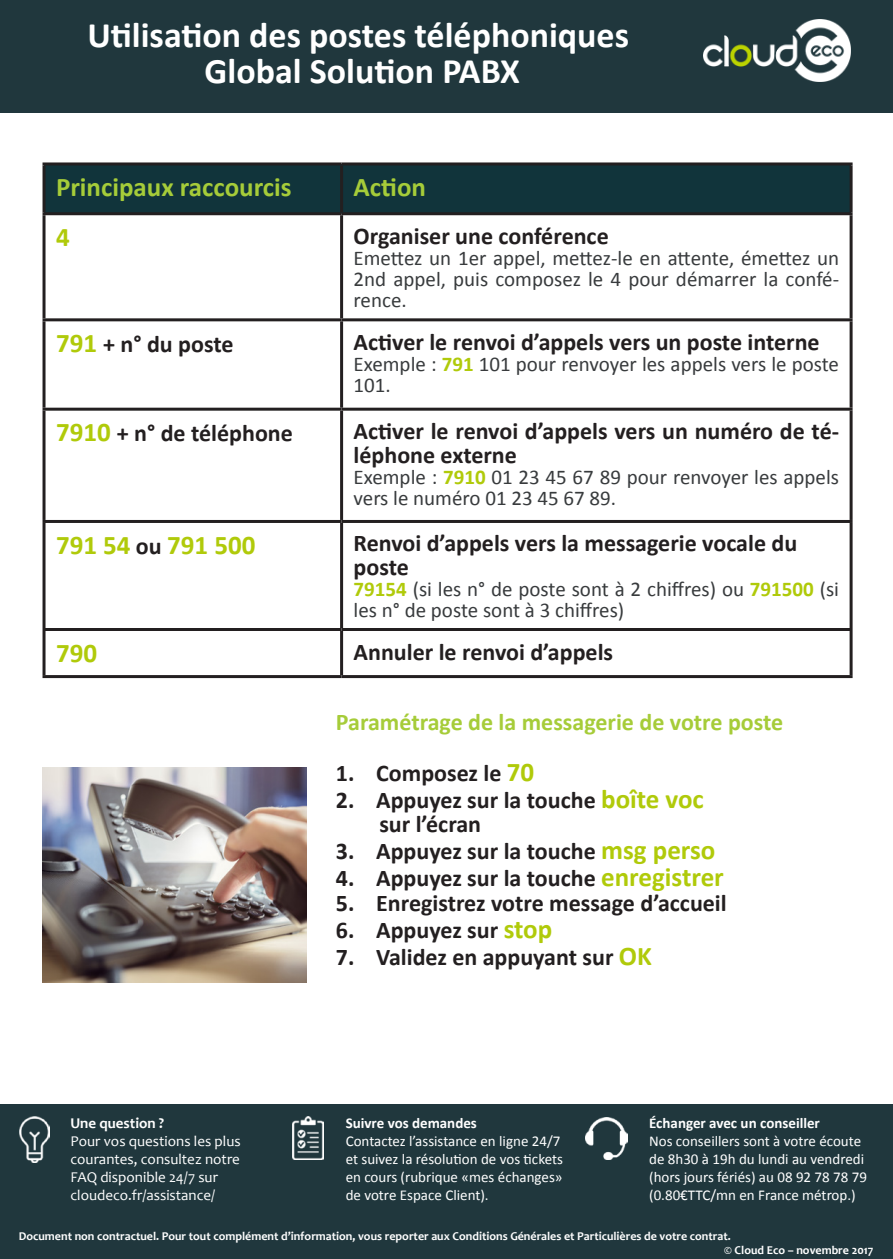
<style>
.page{position:relative;width:893px;height:1259px;background:#fff}
.page>*{position:absolute;margin:0;border:0;box-sizing:border-box;transform-origin:0 0}
.t1{font:700 36px "Calibri";color:#fff}
.t2{font:700 27px "Calibri";color:#a6cc39}
.t3{font:700 27px "Calibri";color:#b0ca0a}
.t4{font:700 24px/24px "Calibri";color:#231f20}
.t5{font:700 24px "Calibri";color:#a6cc39}
.t6{font:21px/21px "Calibri";color:#383b3d}
.t7{font:15px "Calibri";color:#fff}
.t8{font:15px "Candara";color:#fff}
.t9{font:700 15px "Calibri";color:#fff}
.t10{font:700 15px "Candara";color:#fff}
.t11{font:700 12px "Candara";color:#fff}
.s1{font-size:27px;color:#b0ca0a}
.s2{font-weight:700;color:#b0ca0a}
.s3{font-size:24px;color:#231f20}
</style>
<div class="page">
<div style="left:0;top:0;width:893px;height:113px;background:#20373d"></div>
<img style="left:704px;top:20px;width:146px;height:61px">
<div style="left:46px;top:165px;width:804px;height:47px;background:#11343b"></div>
<hr style="left:43px;top:162px;width:299px;height:3px;background:#231f20">
<hr style="left:43px;top:165px;width:3px;height:47px;background:#231f20">
<hr style="left:342px;top:162px;width:511px;height:3px;background:#231f20">
<hr style="left:340px;top:165px;width:3px;height:47px;background:#231f20">
<hr style="left:850px;top:165px;width:3px;height:47px;background:#231f20">
<hr style="left:43px;top:212px;width:299px;height:3px;background:#231f20">
<hr style="left:43px;top:215px;width:3px;height:103px;background:#231f20">
<hr style="left:342px;top:212px;width:511px;height:3px;background:#231f20">
<hr style="left:340px;top:215px;width:3px;height:103px;background:#231f20">
<hr style="left:850px;top:215px;width:3px;height:103px;background:#231f20">
<hr style="left:43px;top:318px;width:299px;height:3px;background:#231f20">
<hr style="left:43px;top:321px;width:3px;height:87px;background:#231f20">
<hr style="left:342px;top:318px;width:511px;height:3px;background:#231f20">
<hr style="left:340px;top:321px;width:3px;height:87px;background:#231f20">
<hr style="left:850px;top:321px;width:3px;height:87px;background:#231f20">
<hr style="left:43px;top:408px;width:299px;height:3px;background:#231f20">
<hr style="left:43px;top:411px;width:3px;height:109px;background:#231f20">
<hr style="left:342px;top:408px;width:511px;height:3px;background:#231f20">
<hr style="left:340px;top:411px;width:3px;height:109px;background:#231f20">
<hr style="left:850px;top:411px;width:3px;height:109px;background:#231f20">
<hr style="left:43px;top:520px;width:299px;height:3px;background:#231f20">
<hr style="left:43px;top:523px;width:3px;height:105px;background:#231f20">
<hr style="left:342px;top:520px;width:511px;height:3px;background:#231f20">
<hr style="left:340px;top:523px;width:3px;height:105px;background:#231f20">
<hr style="left:850px;top:523px;width:3px;height:105px;background:#231f20">
<hr style="left:43px;top:628px;width:299px;height:3px;background:#231f20">
<hr style="left:43px;top:631px;width:3px;height:44px;background:#231f20">
<hr style="left:342px;top:628px;width:511px;height:3px;background:#231f20">
<hr style="left:340px;top:631px;width:3px;height:44px;background:#231f20">
<hr style="left:850px;top:631px;width:3px;height:44px;background:#231f20">
<hr style="left:43px;top:675px;width:299px;height:3px;background:#231f20">
<hr style="left:342px;top:675px;width:511px;height:3px;background:#231f20">
<div style="left:0;top:1104px;width:893px;height:155px;background:#20373d"></div>
<img style="left:19px;top:1117px;width:30px;height:45px">
<img style="left:293px;top:1117px;width:31px;height:42px">
<img style="left:586px;top:1117px;width:42px;height:43px">
<img style="left:43px;top:767px;width:263px;height:215px">
<p class="t1" style="left:87px;top:12px;width:543px">Utilisation des postes téléphoniques</p>
<p class="t1" style="left:205px;top:48px;width:317px">Global Solution PABX</p>
<p class="t2" style="left:56px;top:170px;width:237px">Principaux raccourcis</p>
<p class="t2" style="left:354px;top:170px;width:74px">Action</p>
<p class="t3" style="left:56px;top:220px;width:15px">4</p>
<p class="t4" style="left:354px;top:224px;width:257px">Organiser une conférence</p>
<p class="t6" style="left:354px;top:247px;width:487px;text-align:justify">Emettez un 1er appel, mettez-le en attente, émettez un 2nd appel, puis composez le 4 pour démarrer la confé&shy;rence.</p>
<p class="t4" style="left:56px;top:332px;width:179px"><span class="s1">791</span> + n° du poste</p>
<p class="t4" style="left:354px;top:330px;width:468px">Activer le renvoi d’appels vers un poste interne</p>
<p class="t6" style="left:354px;top:353px;width:487px">Exemple : <span class="s2">791</span> 101 pour renvoyer les appels vers le poste<br>101.</p>
<p class="t4" style="left:56px;top:421px;width:238px"><span class="s1">7910</span> + n° de téléphone</p>
<p class="t4" style="left:354px;top:419px;width:487px">Activer le renvoi d’appels vers un numéro de té&shy;léphone externe</p>
<p class="t6" style="left:354px;top:467px;width:487px">Exemple : <span class="s2">7910</span> 01 23 45 67 89 pour renvoyer les appels vers le numéro 01 23 45 67 89.</p>
<p class="t3" style="left:56px;top:527px;width:201px">791 54 <span class="s3">ou</span> 791 500</p>
<p class="t4" style="left:354px;top:531px;width:445px">Renvoi d’appels vers la messagerie vocale du poste</p>
<p class="t6" style="left:354px;top:579px;width:487px"><span class="s2">79154</span> (si les n° de poste sont à 2 chiffres) ou <span class="s2">791500</span> (si les n° de poste sont à 3 chiffres)</p>
<p class="t3" style="left:56px;top:635px;width:43px">790</p>
<p class="t4" style="left:354px;top:639px;width:261px">Annuler le renvoi d’appels</p>
<p class="t5" style="left:336px;top:707px;width:449px">Paramétrage de la messagerie de votre poste</p>
<p class="t4" style="left:336px;top:761px;width:200px">1. Composez le <span class="s1">70</span></p>
<p class="t4" style="left:336px;top:788px;width:369px">2. Appuyez sur la touche <span class="s1">boîte voc</span></p>
<p class="t4" style="left:379px;top:812px;width:103px">sur l’écran</p>
<p class="t4" style="left:336px;top:839px;width:381px">3. Appuyez sur la touche <span class="s1">msg perso</span></p>
<p class="t4" style="left:336px;top:866px;width:389px">4. Appuyez sur la touche <span class="s1">enregistrer</span></p>
<p class="t4" style="left:336px;top:890px;width:392px">5. Enregistrez votre message d’accueil</p>
<p class="t4" style="left:336px;top:917px;width:218px">6. Appuyez sur <span class="s1">stop</span></p>
<p class="t4" style="left:336px;top:944px;width:318px">7. Validez en appuyant sur <span class="s1">OK</span></p>
<p class="t9" style="left:649px;top:1113px;width:172px">Échanger avec un conseiller</p>
<p class="t7" style="left:649px;top:1131px;width:213px">Nos conseillers sont à votre écoute</p>
<p class="t7" style="left:649px;top:1149px;width:217px">de 8h30 à 19h du lundi au vendredi</p>
<p class="t7" style="left:649px;top:1167px;width:219px">(hors jours fériés) au 08 92 78 78 79</p>
<p class="t7" style="left:649px;top:1185px;width:208px">(0.80€TTC/mn en France métrop.)</p>
<p class="t11" style="left:19px;top:1228px;width:713px">Document non contractuel. Pour tout complément d’information, vous reporter aux Conditions Générales et Particulières de votre contrat.</p>
<p class="t11" style="left:724px;top:1242px;width:151px">© Cloud Eco – novembre 2017</p>
<p class="t10" style="left:70px;top:1113px;width:95px">Une question ?</p>
<p class="t8" style="left:70px;top:1131px;width:172px">Pour vos questions les plus</p>
<p class="t8" style="left:70px;top:1149px;width:171px">courantes, consultez notre</p>
<p class="t8" style="left:70px;top:1167px;width:149px">FAQ disponible 24/7 sur</p>
<p class="t8" style="left:70px;top:1185px;width:146px">cloudeco.fr/assistance/</p>
<p class="t9" style="left:346px;top:1113px;width:133px">Suivre vos demandes</p>
<p class="t7" style="left:346px;top:1131px;width:216px">Contactez l’assistance en ligne 24/7</p>
<p class="t7" style="left:346px;top:1149px;width:219px">et suivez la résolution de vos tickets</p>
<p class="t7" style="left:346px;top:1167px;width:218px">en cours (rubrique «mes échanges»</p>
<p class="t7" style="left:346px;top:1185px;width:145px">de votre Espace Client).</p>
</div>
